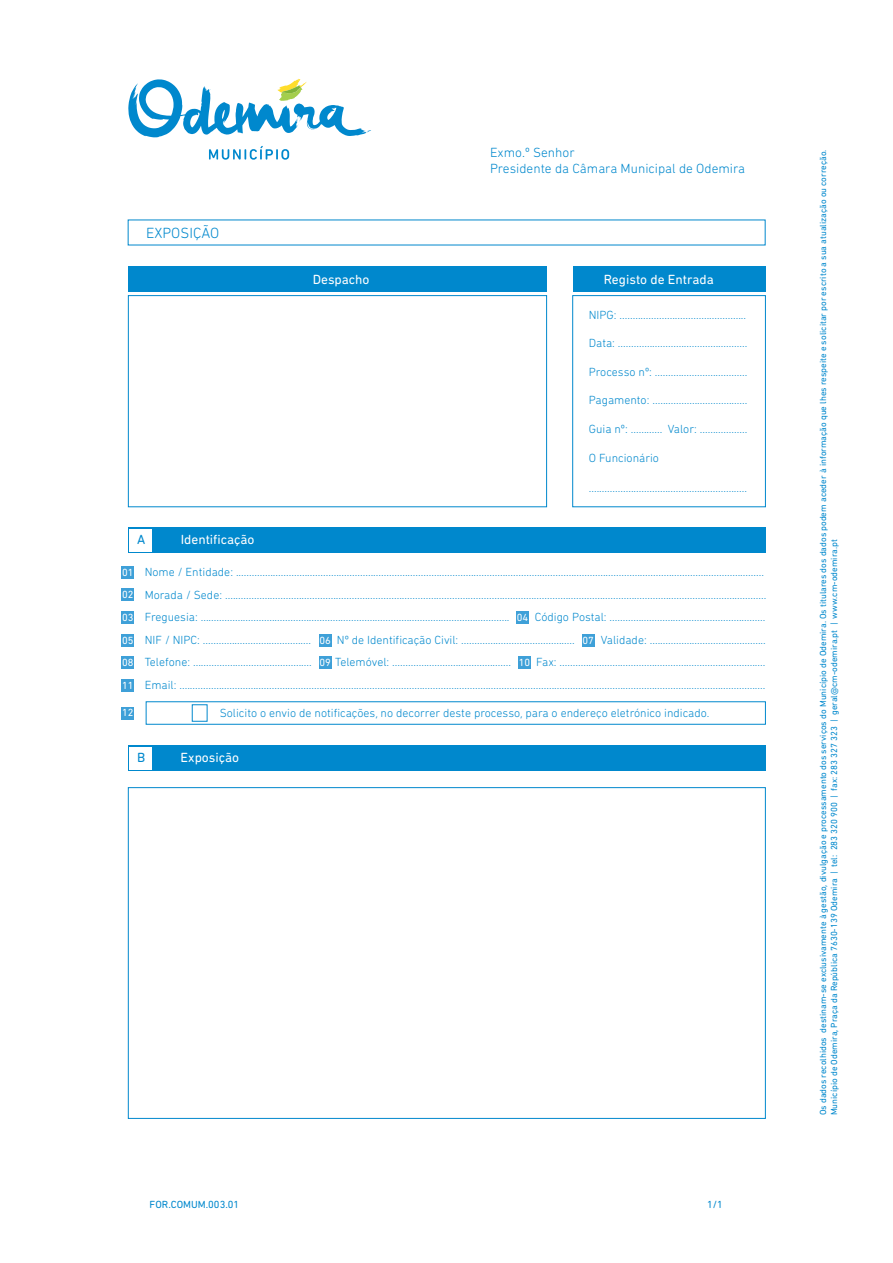
<style>
.page{position:relative;width:893px;height:1263px;background:#fff}
.page>*{position:absolute;margin:0;border:0;box-sizing:border-box;transform-origin:0 0}
.t1{font:300 15px "DIN Next Rounded LT Pro";color:#0088cd}
.t2{font:300 13.5px/16.2px "DIN Next Rounded LT Pro";color:#0088cd}
.t3{font:13.5px "DIN Next Rounded LT Pro";color:#fff}
.t4{font:13.5px "DIN Next Rounded LT Pro";color:#0088cd}
.t5{font:300 12px/22.5px "DIN Next Rounded LT Pro";color:#0088cd}
.t6{font:10.5px/22.6px "DIN Next Rounded LT Pro";color:#fff;text-align:justify}
.t7{font:10.5px "DIN Next Rounded LT Pro";color:#0088cd}
.t8{font:9px/10.8px "DIN Next Rounded LT Pro";color:#0088cd}
</style>
<div class="page">
<div style="left:146px;top:701px;width:620px;height:24px;border:1px solid #0088cd"></div>
<svg style="left:209px;top:146px;width:80px;height:14px"></svg>
<svg style="left:128px;top:78px;width:243px;height:60px"></svg>
<div style="left:128px;top:527px;width:637px;height:26px;background:#0088cd"></div>
<div style="left:129px;top:529px;width:23px;height:22px;background:#fff"></div>
<div style="left:128px;top:745px;width:637px;height:26px;background:#0088cd"></div>
<div style="left:129px;top:747px;width:23px;height:22px;background:#fff"></div>
<div style="left:122px;top:566px;width:12px;height:13px;background:#3ea0d8"></div>
<div style="left:122px;top:589px;width:12px;height:12px;background:#3ea0d8"></div>
<div style="left:122px;top:611px;width:12px;height:13px;background:#3ea0d8"></div>
<div style="left:516px;top:611px;width:13px;height:13px;background:#3ea0d8"></div>
<div style="left:122px;top:634px;width:12px;height:13px;background:#3ea0d8"></div>
<div style="left:319px;top:634px;width:12px;height:13px;background:#3ea0d8"></div>
<div style="left:582px;top:634px;width:12px;height:13px;background:#3ea0d8"></div>
<div style="left:122px;top:656px;width:12px;height:13px;background:#3ea0d8"></div>
<div style="left:319px;top:656px;width:12px;height:13px;background:#3ea0d8"></div>
<div style="left:518px;top:656px;width:13px;height:13px;background:#3ea0d8"></div>
<div style="left:122px;top:679px;width:12px;height:13px;background:#3ea0d8"></div>
<div style="left:122px;top:707px;width:12px;height:12px;background:#3ea0d8"></div>
<div style="left:128px;top:267px;width:419px;height:25px;background:#0088cd"></div>
<div style="left:573px;top:267px;width:192px;height:25px;background:#0088cd"></div>
<div style="left:128px;top:295px;width:419px;height:212px;border:1px solid #0088cd"></div>
<div style="left:572px;top:295px;width:194px;height:212px;border:1px solid #0088cd"></div>
<p class="t2" style="left:490px;top:144px;width:257px">Exmo.º Senhor<br>Presidente da Câmara Municipal de Odemira</p>
<p class="t8" style="left:818px;top:1115px;width:967px;rotate:-90deg">Os dados recolhidos destinam-se exclusivamente à gestão, divulgação e processamento dos serviços do Município de Odemira. Os titulares dos dados podem aceder à informação que lhes respeite e solicitar por escrito a sua atualização ou correção.<br>Município de Odemira, Praça da República 7630-139 Odemira | tel: 283 320 900 | fax: 283 327 323 | geral@cm-odemira.pt | www.cm-odemira.pt</p>
<p class="t1" style="left:146px;top:225px;width:75px">EXPOSIÇÃO</p>
<p class="t3" style="left:313px;top:271px;width:58px">Despacho</p>
<p class="t3" style="left:604px;top:271px;width:111px">Registo de Entrada</p>
<p class="t5" style="left:589px;top:303px;width:159px">NIPG: ................................................</p>
<p class="t5" style="left:589px;top:331px;width:160px">Data: .................................................</p>
<p class="t5" style="left:589px;top:360px;width:160px">Processo nº: ...................................</p>
<p class="t5" style="left:589px;top:389px;width:160px">Pagamento: ....................................</p>
<p class="t5" style="left:589px;top:417px;width:160px">Guia nº: ............ Valor: ..................</p>
<p class="t5" style="left:589px;top:447px;width:72px">O Funcionário</p>
<p class="t5" style="left:589px;top:477px;width:160px">............................................................</p>
<p class="t4" style="left:137px;top:532px;width:10px">A</p>
<p class="t3" style="left:181px;top:532px;width:75px">Identificação</p>
<p class="t5" style="left:145px;top:561px;width:623px">Nome / Entidade: ........................................................................................................................................................................................................<br>Morada / Sede: .............................................................................................................................................................................................................<br>Freguesia: .....................................................................................................................</p>
<p class="t6" style="left:122px;top:561px;width:13px">01<br>02<br>03</p>
<p class="t5" style="left:535px;top:606px;width:232px">Código Postal: ...........................................................</p>
<p class="t5" style="left:145px;top:628px;width:622px">NIF / NIPC: .........................................<br>Telefone: .............................................<br>Email: ..............................................................................................................................................................................................................................</p>
<p class="t5" style="left:220px;top:701px;width:491px">Solicito o envio de notificações, no decorrer deste processo, para o endereço eletrónico indicado.</p>
<p class="t6" style="left:517px;top:606px;width:13px">04</p>
<p class="t5" style="left:337px;top:628px;width:239px">Nº de Identificação Civil: ...........................................</p>
<p class="t5" style="left:601px;top:628px;width:167px">Validade: ............................................</p>
<p class="t6" style="left:122px;top:628px;width:13px">05</p>
<p class="t6" style="left:319px;top:628px;width:13px">06</p>
<p class="t6" style="left:582px;top:628px;width:13px">07</p>
<p class="t6" style="left:122px;top:651px;width:13px">08</p>
<p class="t6" style="left:319px;top:651px;width:13px">09</p>
<p class="t6" style="left:519px;top:651px;width:13px">10</p>
<p class="t6" style="left:122px;top:674px;width:13px">11</p>
<p class="t6" style="left:122px;top:701px;width:13px">12</p>
<p class="t5" style="left:335px;top:651px;width:177px">Telemóvel: .............................................</p>
<p class="t5" style="left:536px;top:651px;width:231px">Fax: ..............................................................................</p>
<p class="t4" style="left:137px;top:750px;width:10px">B</p>
<p class="t3" style="left:181px;top:750px;width:60px">Exposição</p>
<p class="t7" style="left:150px;top:1198px;width:91px">FOR.COMUM.003.01</p>
<p class="t7" style="left:707px;top:1198px;width:17px">1/1</p>
</div>
